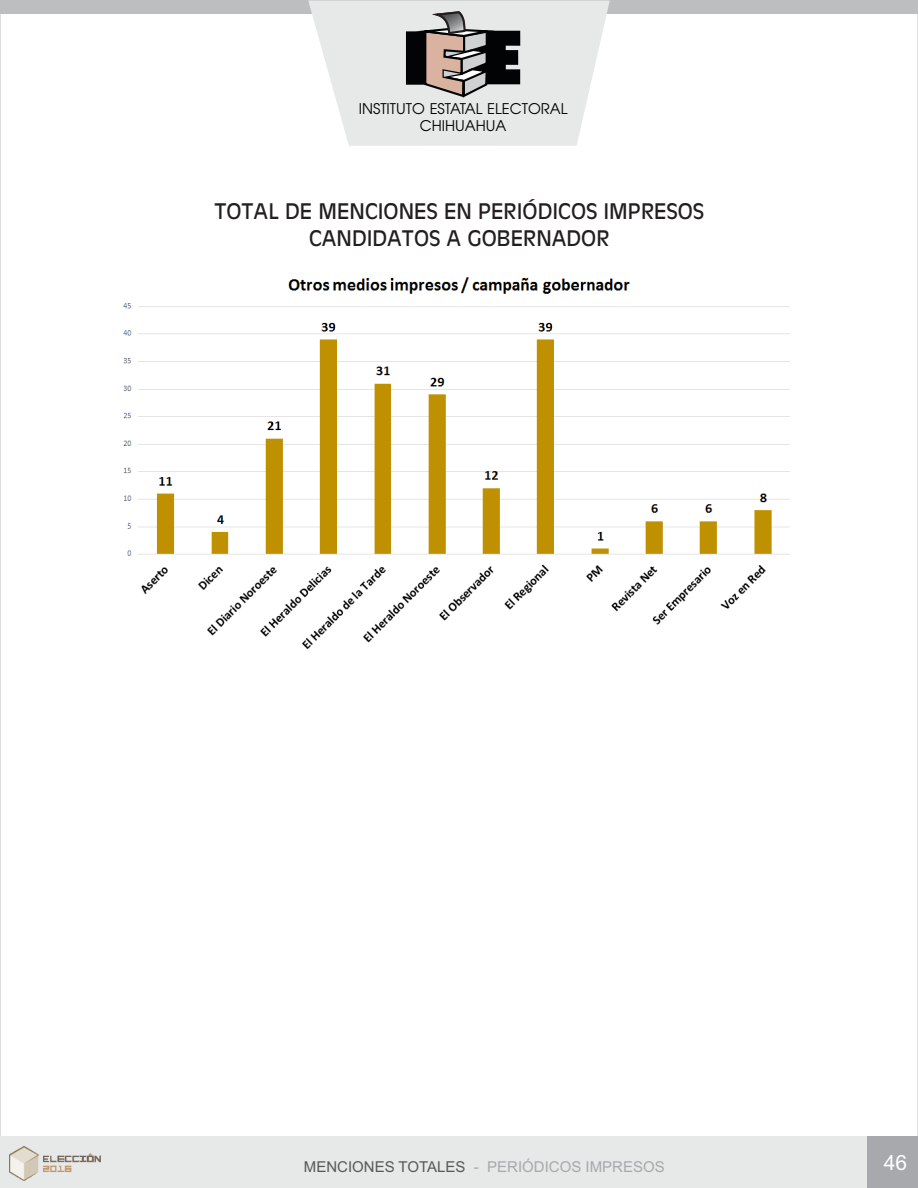
<style>
.page{position:relative;width:918px;height:1188px;background:#fff}
.page>*{position:absolute;margin:0;border:0;box-sizing:border-box;transform-origin:0 0}
.t1{font:21px/26.7px "Antique Olive";color:#231f20;text-align:center}
.t2{font:21px "Arial";color:#fff}
.t3{font:15px "Arial";color:#a7a9ac}
.t4{font:14.7px/17.4px "Avian";color:#020304;text-align:center}
.s1{color:#58595b}
</style>
<div class="page">
<div style="left:0;top:0;width:918px;height:14px;background:#bcbec0"></div>
<svg style="left:309px;top:2px;width:301px;height:144px;fill:#e7e8e8"></svg>
<svg style="left:406px;top:9px;width:114px;height:90px;background:#8a8482"></svg>
<img style="left:123px;top:277px;width:667px;height:372px">
<div style="left:0;top:1137px;width:918px;height:51px;background:#e7e8e8"></div>
<img style="left:9px;top:1146px;width:91px;height:34px">
<div style="left:868px;top:1137px;width:50px;height:51px;background:#a7a9ac"></div>
<p class="t4" style="left:359px;top:101px;width:210px">INSTITUTO ESTATAL ELECTORAL<br>CHIHUAHUA</p>
<p class="t1" style="left:214px;top:199px;width:491px">TOTAL DE MENCIONES EN PERIÓDICOS IMPRESOS<br>CANDIDATOS A GOBERNADOR</p>
<p class="t3" style="left:304px;top:1161px;width:362px"><span class="s1">MENCIONES TOTALES</span> - PERIÓDICOS IMPRESOS</p>
<p class="t2" style="left:884px;top:1155px;width:25px">46</p>
</div>
